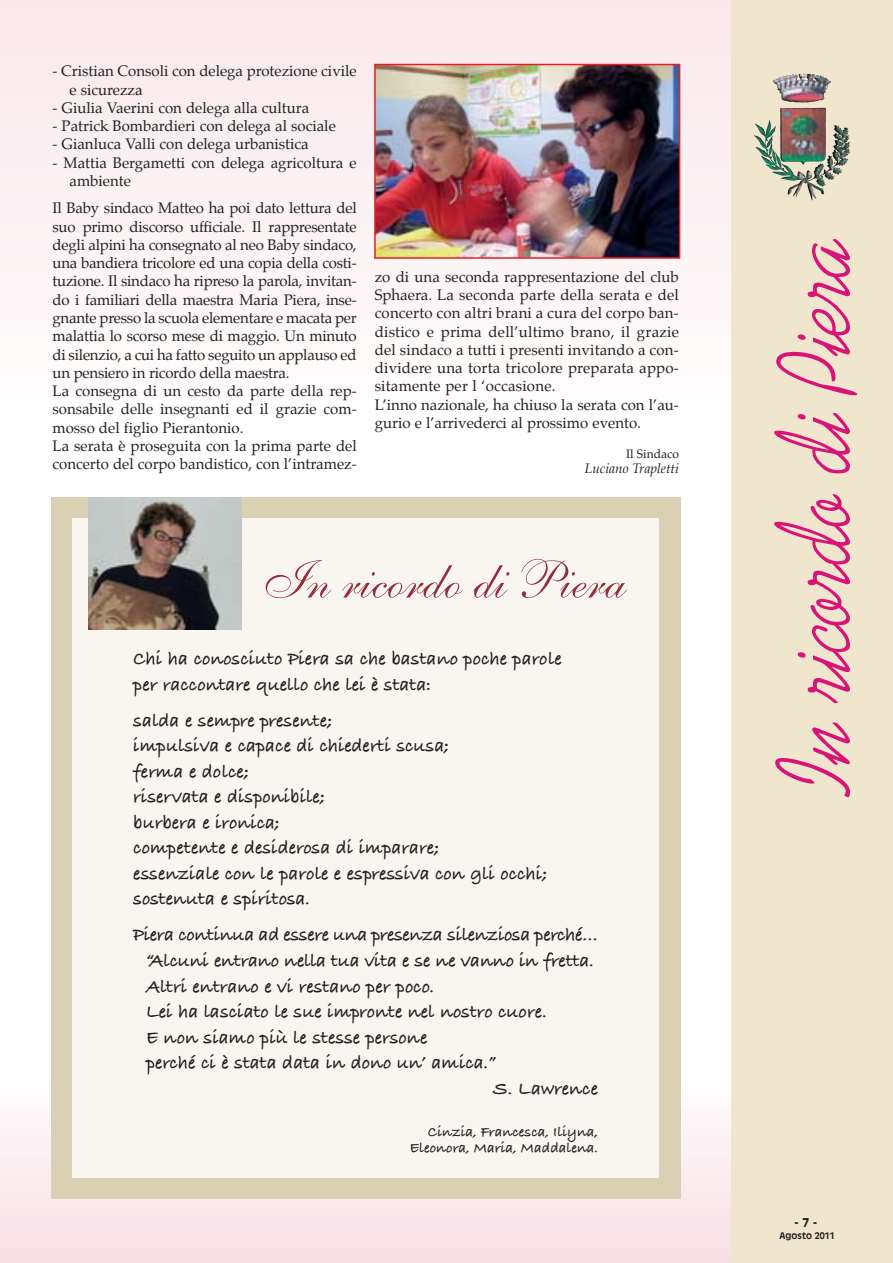
<style>
.page{position:relative;width:893px;height:1263px;background:#fff}
.page>*{position:absolute;margin:0;border:0;box-sizing:border-box;transform-origin:0 0}
.t1{font:105px "Kaufmann";color:#d91378;scale:.85 1}
.t2{font:54px "Shelley Allegro Script";color:#952e3b}
.t3{font:19.5px/25.5px "Bradley Hand ITCTT Bold";color:#231f20}
.t4{font:15px/18.3px "Palatino";color:#231f20}
.t5{font:15px/16.5px "Bradley Hand ITCTT Bold";color:#231f20;text-align:right}
.t6{font:italic 13.5px "Palatino";color:#231f20}
.t7{font:12px "Palatino";color:#231f20}
.t8{font:700 12px "Antique Olive LT";color:#231f20}
.t9{font:700 9px "Antique Olive LT";color:#231f20}
</style>
<div class="page">
<div style="left:0;top:0;width:731px;height:412px;background:#fcf3f5"></div>
<div style="left:0;top:1084px;width:731px;height:179px;background:linear-gradient(to bottom,#fefbfb,#f7dee4)"></div>
<div style="left:731px;top:0;width:162px;height:1263px;background:#f0e6cd"></div>
<img style="left:773px;top:74px;width:58px;height:91px">
<img style="left:377px;top:67px;width:300px;height:189px">
<div style="left:374px;top:64px;width:306px;height:195px;border:2px solid #ed1c24"></div>
<div style="left:51px;top:497px;width:629px;height:702px;background:#dad0b3"></div>
<div style="left:72px;top:519px;width:587px;height:659px;background:#f9f6f2"></div>
<img style="left:88px;top:497px;width:154px;height:133px">
<p class="t4" style="left:70px;top:63px;width:289px;text-indent:-17px">- Cristian Consoli con delega protezione civile e sicurezza</p>
<p class="t4" style="left:53px;top:100px;width:258px">- Giulia Vaerini con delega alla cultura</p>
<p class="t4" style="left:53px;top:118px;width:285px">- Patrick Bombardieri con delega al sociale</p>
<p class="t4" style="left:53px;top:136px;width:258px">- Gianluca Valli con delega urbanistica</p>
<p class="t4" style="left:70px;top:154px;width:289px;text-indent:-17px">- Mattia Bergametti con delega agricoltura e ambiente</p>
<p class="t4" style="left:53px;top:200px;width:306px">Il Baby sindaco Matteo ha poi dato lettura del suo primo discorso ufficiale. Il rappresentate degli alpini ha consegnato al neo Baby sindaco, una bandiera tricolore ed una copia della costi&shy;tuzione. Il sindaco ha ripreso la parola, invitan&shy;do i familiari della maestra Maria Piera, inse&shy;gnante presso la scuola elementare e macata per malattia lo scorso mese di maggio. Un minuto di silenzio, a cui ha fatto seguito un applauso ed un pensiero in ricordo della maestra.<br>La consegna di un cesto da parte della rep&shy;sonsabile delle insegnanti ed il grazie com&shy;mosso del figlio Pierantonio.<br>La serata è proseguita con la prima parte del concerto del corpo bandistico, con l’intramez-</p>
<p class="t4" style="left:375px;top:268px;width:306px">zo di una seconda rappresentazione del club Sphaera. La seconda parte della serata e del concerto con altri brani a cura del corpo ban&shy;distico e prima dell’ultimo brano, il grazie del sindaco a tutti i presenti invitando a con&shy;dividere una torta tricolore preparata appo&shy;sitamente per l ‘occasione.<br>L’inno nazionale, ha chiuso la serata con l’au&shy;gurio e l’arrivederci al prossimo evento.</p>
<p class="t7" style="left:626px;top:448px;width:54px">Il Sindaco</p>
<p class="t6" style="left:585px;top:462px;width:95px">Luciano Trapletti</p>
<h2 class="t2" style="left:264px;top:565px;width:363px">In ricordo di Piera</h2>
<h3 class="t3" style="left:133px;top:647px;width:430px">Chi ha conosciuto Piera sa che bastano poche parole per raccontare quello che lei è stata:</h3>
<p class="t3" style="left:133px;top:709px;width:415px">salda e sempre presente;<br>impulsiva e capace di chiederti scusa;<br>ferma e dolce;<br>riservata e disponibile;<br>burbera e ironica;<br>competente e desiderosa di imparare;<br>essenziale con le parole e espressiva con gli occhi; sostenuta e spiritosa.</p>
<h3 class="t3" style="left:133px;top:923px;width:466px">Piera continua ad essere una presenza silenziosa perché…</h3>
<h3 class="t3" style="left:146px;top:949px;width:449px">“Alcuni entrano nella tua vita e se ne vanno in fretta.</h3>
<h3 class="t3" style="left:146px;top:974px;width:290px">Altri entrano e vi restano per poco.</h3>
<h3 class="t3" style="left:146px;top:1000px;width:402px">Lei ha lasciato le sue impronte nel nostro cuore.</h3>
<h3 class="t3" style="left:146px;top:1025px;width:283px">E non siamo più le stesse persone</h3>
<h3 class="t3" style="left:146px;top:1051px;width:351px">perché ci è stata data in dono un’ amica.”</h3>
<h3 class="t3" style="left:493px;top:1076px;width:106px">S. Lawrence</h3>
<p class="t5" style="left:410px;top:1124px;width:190px">Cinzia, Francesca, Iliyna,<br>Eleonora, Maria, Maddalena.</p>
<h1 class="t1" style="left:774px;top:791px;width:654px;rotate:-90deg">In ricordo di Piera</h1>
<p class="t8" style="left:794px;top:1216px;width:25px">- 7 -</p>
<p class="t9" style="left:779px;top:1230px;width:57px">Agosto 2011</p>
</div>
